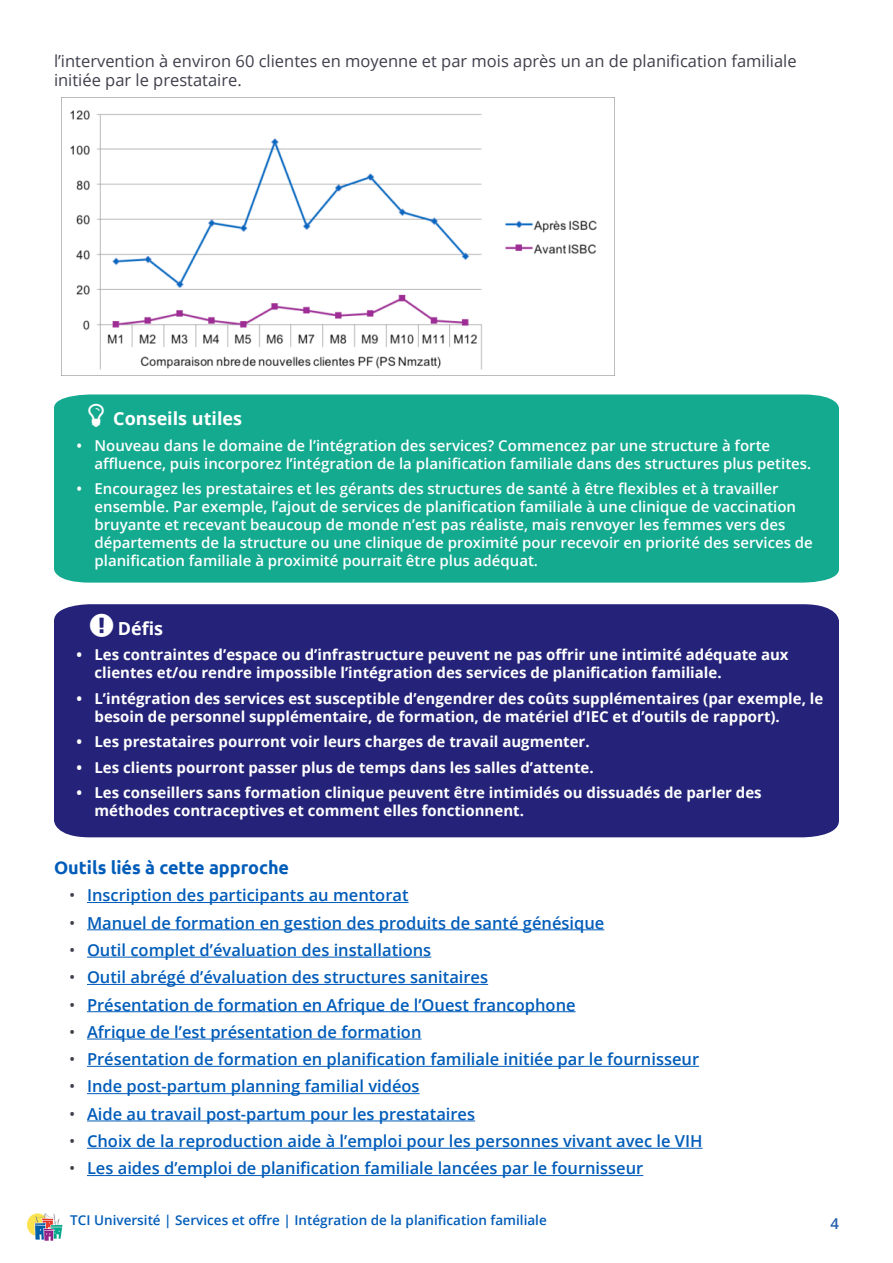
<style>
.page{position:relative;width:893px;height:1263px;background:#fff}
.page>*{position:absolute;margin:0;border:0;box-sizing:border-box;transform-origin:0 0}
.H5_Small_Blue{font:700 18px "Ubuntu";color:#005cb9}
.Box_Text_Title{font:700 18px "Open Sans";color:#fff}
.t1{font:600 16.5px "Open Sans";color:#005cb9}
.Normal_text{font:16.5px/19.8px "Open Sans";color:#3f3f4c}
.t2{font:700 15px/18px "Open Sans";color:#fff}
.t3{font:600 15px/18px "Open Sans";color:#fff}
.t4{font:600 15px "Open Sans";color:#245eac}
.t5{font:600 13.5px "Open Sans";color:#005cb9}
.s1{font-weight:400;color:#3f3f4c}
</style>
<div class="page">
<img style="left:27px;top:1214px;width:36px;height:27px">
<hr style="left:87px;top:902px;width:322px;height:1px;background:#005cb9">
<hr style="left:87px;top:929px;width:517px;height:1px;background:#005cb9">
<hr style="left:87px;top:957px;width:344px;height:1px;background:#005cb9">
<hr style="left:87px;top:984px;width:401px;height:1px;background:#005cb9">
<hr style="left:87px;top:1011px;width:489px;height:1px;background:#005cb9">
<hr style="left:87px;top:1039px;width:334px;height:1px;background:#005cb9">
<hr style="left:87px;top:1066px;width:612px;height:1px;background:#005cb9">
<hr style="left:87px;top:1093px;width:333px;height:1px;background:#005cb9">
<hr style="left:87px;top:1120px;width:388px;height:1px;background:#005cb9">
<hr style="left:87px;top:1148px;width:615px;height:1px;background:#005cb9">
<hr style="left:87px;top:1175px;width:556px;height:1px;background:#005cb9">
<img style="left:62px;top:97px;width:552px;height:273px">
<div style="left:54px;top:394px;width:785px;height:189px;background:#14aa90"></div>
<div style="left:54px;top:604px;width:785px;height:233px;background:#252379"></div>
<svg style="left:88px;top:404px;width:16px;height:23px"></svg>
<svg style="left:90px;top:613px;width:23px;height:24px"></svg>
<p class="Normal_text" style="left:54px;top:50px;width:744px">l’intervention à environ 60 clientes en moyenne et par mois après un an de planification familiale initiée par le prestataire.</p>
<p class="Box_Text_Title" style="left:113px;top:406px;width:130px">Conseils utiles</p>
<p class="t3" style="left:94px;top:436px;width:718px;text-indent:-18px">• Nouveau dans le domaine de l’intégration des services? Commencez par une structure à forte affluence, puis incorporez l’intégration de la planification familiale dans des structures plus petites.</p>
<p class="t3" style="left:94px;top:479px;width:720px;text-indent:-18px">• Encouragez les prestataires et les gérants des structures de santé à être flexibles et à travailler ensemble. Par exemple, l’ajout de services de planification familiale à une clinique de vaccination bruyante et recevant beaucoup de monde n’est pas réaliste, mais renvoyer les femmes vers des départements de la structure ou une clinique de proximité pour recevoir en priorité des services de planification familiale à proximité pourrait être plus adéquat.</p>
<p class="Box_Text_Title" style="left:118px;top:616px;width:47px">Défis</p>
<p class="t2" style="left:94px;top:645px;width:696px;text-indent:-18px">• Les contraintes d’espace ou d’infrastructure peuvent ne pas offrir une intimité adéquate aux clientes et/ou rendre impossible l’intégration des services de planification familiale.</p>
<p class="t2" style="left:94px;top:689px;width:730px;text-indent:-18px">• L’intégration des services est susceptible d’engendrer des coûts supplémentaires (par exemple, le besoin de personnel supplémentaire, de formation, de matériel d’IEC et d’outils de rapport).</p>
<p class="t2" style="left:76px;top:732px;width:515px">• Les prestataires pourront voir leurs charges de travail augmenter.</p>
<p class="t2" style="left:76px;top:758px;width:519px">• Les clients pourront passer plus de temps dans les salles d’attente.</p>
<p class="t2" style="left:94px;top:783px;width:669px;text-indent:-18px">• Les conseillers sans formation clinique peuvent être intimidés ou dissuadés de parler des méthodes contraceptives et comment elles fonctionnent.</p>
<p class="H5_Small_Blue" style="left:54px;top:857px;width:237px">Outils liés à cette approche</p>
<p class="t1" style="left:69px;top:884px;width:341px"><span class="s1">•</span> Inscription des participants au mentorat</p>
<p class="t1" style="left:69px;top:911px;width:537px"><span class="s1">•</span> Manuel de formation en gestion des produits de santé génésique</p>
<p class="t1" style="left:69px;top:938px;width:364px"><span class="s1">•</span> Outil complet d’évaluation des installations</p>
<p class="t1" style="left:69px;top:966px;width:421px"><span class="s1">•</span> Outil abrégé d’évaluation des structures sanitaires</p>
<p class="t1" style="left:69px;top:993px;width:508px"><span class="s1">•</span> Présentation de formation en Afrique de l’Ouest francophone</p>
<p class="t1" style="left:69px;top:1020px;width:354px"><span class="s1">•</span> Afrique de l’est présentation de formation</p>
<p class="t1" style="left:69px;top:1048px;width:632px"><span class="s1">•</span> Présentation de formation en planification familiale initiée par le fournisseur</p>
<p class="t1" style="left:69px;top:1075px;width:352px"><span class="s1">•</span> Inde post-partum planning familial vidéos</p>
<p class="t1" style="left:69px;top:1102px;width:408px"><span class="s1">•</span> Aide au travail post-partum pour les prestataires</p>
<p class="t1" style="left:69px;top:1130px;width:635px"><span class="s1">•</span> Choix de la reproduction aide à l’emploi pour les personnes vivant avec le VIH</p>
<p class="t1" style="left:69px;top:1157px;width:576px"><span class="s1">•</span> Les aides d’emploi de planification familiale lancées par le fournisseur</p>
<p class="t5" style="left:70px;top:1211px;width:478px">TCI Université | Services et offre | Intégration de la planification familiale</p>
<p class="t4" style="left:830px;top:1214px;width:10px">4</p>
</div>
